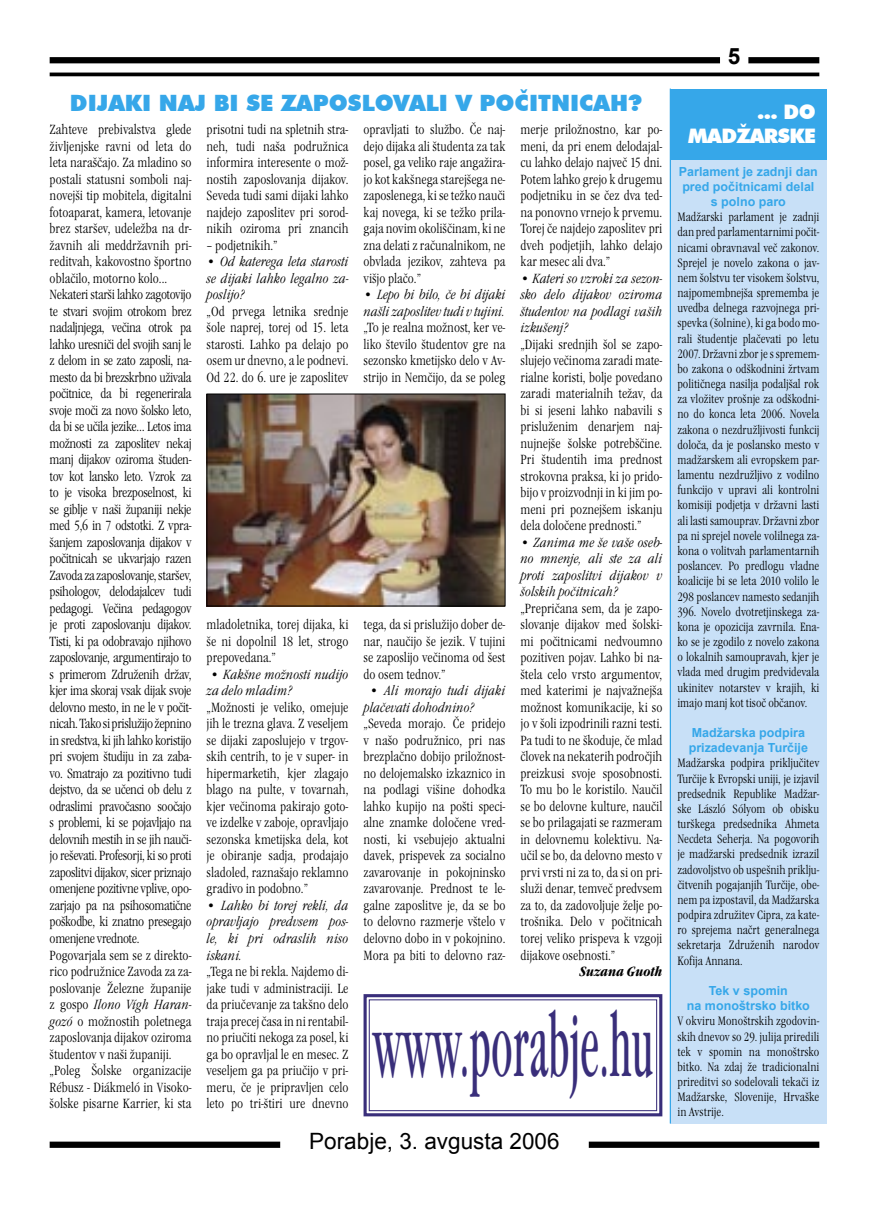
<style>
.page{position:relative;width:869px;height:1205px;background:#fff}
.page>*{position:absolute;margin:0;border:0;box-sizing:border-box;transform-origin:0 0}
.t1{font:condensed 90px "Garamond Itc TEE";color:#392e7a;scale:.5 1}
.t2{font:900 22.5px "Futura BT";color:#36a7e9}
.t3{font:22.5px "Arial";color:#000}
.t4{font:700 22.5px "Arial";color:#000}
.t5{font:900 20px/24px "Futura BT";letter-spacing:-.025em;color:#fff;text-align:right}
.t6{font:13.75px/16.5px "Garamond Itc TEE Ligh Cond";letter-spacing:-.02em;color:#000;text-align:justify}
.t7{font:13.75px/16.5px "Garamond Itc TEE Ligh Cond Ital";color:#000;text-align:justify}
.t8{font:13.75px/16.5px "Garamond Itc TEE Ligh Cond";color:#000}
.t9{font:italic 700 condensed 13.75px "Garamond Itc TEE";color:#000}
.t10{font:12.5px/15.1px "Garamond Itc TEE Ligh Cond";color:#000;text-align:justify}
.t11{font:700 12.5px/15.1px "Arial";color:#36a7e9;text-align:center}
.s1{font-family:"Garamond Itc TEE Ligh Cond"}
.s2{font-family:"Garamond Itc TEE Ligh Cond Ital"}
</style>
<div class="page">
<div style="left:50px;top:1141px;width:230px;height:7px;background:#000"></div>
<div style="left:588px;top:1141px;width:231px;height:7px;background:#000"></div>
<hr style="left:50px;top:73px;width:769px;height:3px;background:#000">
<div style="left:748px;top:57px;width:71px;height:6px;background:#000"></div>
<div style="left:50px;top:57px;width:669px;height:6px;background:#000"></div>
<div style="left:670px;top:89px;width:156px;height:1034px;background:#c8e0f7"></div>
<div style="left:670px;top:89px;width:156px;height:70px;background:#36a7e9"></div>
<hr style="left:669px;top:89px;width:1px;height:1034px;background:#36a7e9">
<img style="left:208px;top:396px;width:295px;height:208px">
<div style="left:206px;top:394px;width:299px;height:212px;border:1px solid #000"></div>
<svg style="left:363px;top:994px;width:300px;height:123px"></svg>
<div style="left:368px;top:999px;width:288px;height:112px;border:1px solid #392e7a"></div>
<h2 class="t2" style="left:70px;top:90px;width:573px">DIJAKI NAJ BI SE ZAPOSLOVALI V POČITNICAH?</h2>
<p class="t6" style="left:50px;top:122px;width:143px;text-align:left">Zahteve prebivalstva glede življenjske ravni od leta do leta naraščajo. Za mladino so postali statusni somboli naj&shy;novejši tip mobitela, digitalni fotoaparat, kamera, letovanje brez staršev, udeležba na dr&shy;žavnih ali meddržavnih pri&shy;reditvah, kakovostno športno oblačilo, motorno kolo...<br>Nekateri starši lahko zagotovijo te stvari svojim otrokom brez nadaljnjega, večina otrok pa lahko uresniči del svojih sanj le z delom in se zato zaposli, na&shy;mesto da bi brezskrbno uživala počitnice, da bi regenerirala svoje moči za novo šolsko leto, da bi se učila jezike… Letos ima možnosti za zaposlitev nekaj manj dijakov oziroma študen&shy;tov kot lansko leto. Vzrok za to je visoka brezposelnost, ki se giblje v naši županiji nekje med 5,6 in 7 odstotki. Z vpra&shy;šanjem zaposlovanja dijakov v počitnicah se ukvarjajo razen<br>Zavoda za zaposlovanje, staršev, psihologov, delodajalcev tudi pedagogi. Večina pedagogov je proti zaposlovanju dijakov.<br>Tisti, ki pa odobravajo njihovo zaposlovanje, argumentirajo to s primerom Združenih držav, kjer ima skoraj vsak dijak svoje delovno mesto, in ne le v počit&shy;nicah. Tako si prislužijo žepnino in sredstva, ki jih lahko koristijo pri svojem študiju in za zaba&shy;vo. Smatrajo za pozitivno tudi dejstvo, da se učenci ob delu z odraslimi pravočasno soočajo s problemi, ki se pojavljajo na delovnih mestih in se jih nauči&shy;jo reševati. Profesorji, ki so proti zaposlitvi dijakov, sicer priznajo omenjene pozitivne vplive, opo&shy;zarjajo pa na psihosomatične poškodbe, ki znatno presegajo omenjene vrednote.<br>Pogovarjala sem se z direkto&shy;rico podružnice Zavoda za za&shy;poslovanje Železne županije</p>
<p class="t7" style="left:50px;top:996px;width:143px"><span class="s1">z gospo</span> Ilono Vígh Haran-</p>
<p class="t8" style="left:50px;top:1013px;width:143px"><span class="s2">gozó</span> o možnostih poletnega zaposlovanja dijakov oziroma študentov v naši županiji. „Poleg Šolske organizacije<br>Rébusz - Diákmeló in Visoko&shy;šolske pisarne Karrier, ki sta</p>
<p class="t6" style="left:206px;top:122px;width:143px">prisotni tudi na spletnih stra&shy;neh, tudi naša podružnica informira interesente o mož&shy;nostih zaposlovanja dijakov.<br>Seveda tudi sami dijaki lahko najdejo zaposlitev pri sorod&shy;nikih oziroma pri znancih</p>
<p class="t8" style="left:206px;top:237px;width:72px">– podjetnikih.”</p>
<p class="t7" style="left:206px;top:254px;width:143px">• Od katerega leta starosti se dijaki lahko legalno za&shy;poslijo?</p>
<p class="t6" style="left:206px;top:303px;width:143px">„Od prvega letnika srednje šole naprej, torej od 15. leta starosti. Lahko pa delajo po osem ur dnevno, a le podnevi.<br>Od 22. do 6. ure je zaposlitev</p>
<p class="t6" style="left:206px;top:617px;width:143px">mladoletnika, torej dijaka, ki še ni dopolnil 18 let, strogo prepovedana.”</p>
<p class="t7" style="left:206px;top:666px;width:143px">• Kakšne možnosti nudijo za delo mladim?</p>
<p class="t6" style="left:206px;top:699px;width:143px">„Možnosti je veliko, omejuje jih le trezna glava. Z veseljem se dijaki zaposlujejo v trgov&shy;skih centrih, to je v super- in hipermarketih, kjer zlagajo blago na pulte, v tovarnah, kjer večinoma pakirajo goto&shy;ve izdelke v zaboje, opravljajo sezonska kmetijska dela, kot je obiranje sadja, prodajajo sladoled, raznašajo reklamno gradivo in podobno.”</p>
<p class="t7" style="left:206px;top:897px;width:143px">• Lahko bi torej rekli, da opravljajo predvsem pos&shy;le, ki pri odraslih niso iskani.</p>
<p class="t6" style="left:206px;top:963px;width:143px">„Tega ne bi rekla. Najdemo di&shy;jake tudi v administraciji. Le da priučevanje za takšno delo traja precej časa in ni rentabil&shy;no priučiti nekoga za posel, ki ga bo opravljal le en mesec. Z veseljem ga pa priučijo v pri&shy;meru, če je pripravljen celo leto po tri-štiri ure dnevno</p>
<p class="t6" style="left:363px;top:122px;width:143px">opravljati to službo. Če naj&shy;dejo dijaka ali študenta za tak posel, ga veliko raje angažira&shy;jo kot kakšnega starejšega ne&shy;zaposlenega, ki se težko nauči kaj novega, ki se težko prila&shy;gaja novim okoliščinam, ki ne zna delati z računalnikom, ne obvlada jezikov, zahteva pa višjo plačo.”</p>
<p class="t7" style="left:363px;top:287px;width:143px">• Lepo bi bilo, če bi dijaki našli zaposlitev tudi v tujini.</p>
<p class="t6" style="left:363px;top:320px;width:143px">„To je realna možnost, ker ve&shy;liko število študentov gre na sezonsko kmetijsko delo v Av&shy;strijo in Nemčijo, da se poleg</p>
<p class="t6" style="left:363px;top:617px;width:143px">tega, da si prislužijo dober de&shy;nar, naučijo še jezik. V tujini se zaposlijo večinoma od šest do osem tednov.”</p>
<p class="t7" style="left:363px;top:683px;width:143px;text-indent:6px">• Ali morajo tudi dijaki plačevati dohodnino?</p>
<p class="t6" style="left:363px;top:716px;width:143px">„Seveda morajo. Če pridejo v našo podružnico, pri nas brezplačno dobijo priložnost&shy;no delojemalsko izkaznico in na podlagi višine dohodka lahko kupijo na pošti speci&shy;alne znamke določene vred&shy;nosti, ki vsebujejo aktualni davek, prispevek za socialno zavarovanje in pokojninsko zavarovanje. Prednost te le&shy;galne zaposlitve je, da se bo to delovno razmerje vštelo v delovno dobo in v pokojnino.<br>Mora pa biti to delovno raz-</p>
<p class="t6" style="left:520px;top:122px;width:143px">merje priložnostno, kar po&shy;meni, da pri enem delodajal&shy;cu lahko delajo največ 15 dni.<br>Potem lahko grejo k drugemu podjetniku in se čez dva ted&shy;na ponovno vrnejo k prvemu.<br>Torej če najdejo zaposlitev pri dveh podjetjih, lahko delajo kar mesec ali dva.”</p>
<p class="t7" style="left:520px;top:270px;width:143px">• Kateri so vzroki za sezon&shy;sko delo dijakov oziroma študentov na podlagi vaših izkušenj?</p>
<p class="t6" style="left:520px;top:336px;width:143px">„Dijaki srednjih šol se zapo&shy;slujejo večinoma zaradi mate&shy;rialne koristi, bolje povedano zaradi materialnih težav, da bi si jeseni lahko nabavili s prisluženim denarjem naj&shy;nujnejše šolske potrebščine.<br>Pri študentih ima prednost strokovna praksa, ki jo prido&shy;bijo v proizvodnji in ki jim po&shy;meni pri poznejšem iskanju dela določene prednosti.”</p>
<p class="t7" style="left:520px;top:534px;width:143px">• Zanima me še vaše oseb&shy;no mnenje, ali ste za ali proti zaposlitvi dijakov v šolskih počitnicah?</p>
<p class="t6" style="left:520px;top:600px;width:143px">„Prepričana sem, da je zapo&shy;slovanje dijakov med šolski&shy;mi počitnicami nedvoumno pozitiven pojav. Lahko bi na&shy;štela celo vrsto argumentov, med katerimi je najvažnejša možnost komunikacije, ki so jo v šoli izpodrinili razni testi.<br>Pa tudi to ne škoduje, če mlad človek na nekaterih področjih preizkusi svoje sposobnosti.<br>To mu bo le koristilo. Naučil se bo delovne kulture, naučil se bo prilagajati se razmeram in delovnemu kolektivu. Na&shy;učil se bo, da delovno mesto v prvi vrsti ni za to, da si on pri&shy;služi denar, temveč predvsem za to, da zadovoljuje želje po&shy;trošnika. Delo v počitnicah torej veliko prispeva k vzgoji dijakove osebnosti.”</p>
<p class="t9" style="left:579px;top:963px;width:84px">Suzana Guoth</p>
<h1 class="t1" style="left:372px;top:995px;width:563px">www.porabje.hu</h1>
<h2 class="t3" style="left:309px;top:1126px;width:252px">Porabje, 3. avgusta 2006</h2>
<h2 class="t4" style="left:727px;top:41px;width:14px">5</h2>
<h3 class="t5" style="left:687px;top:100px;width:129px">… DO<br>MADŽARSKE</h3>
<p class="t11" style="left:678px;top:164px;width:140px">Parlament je zadnji dan pred počitnicami delal s polno paro</p>
<p class="t10" style="left:677px;top:210px;width:143px">Madžarski parlament je zadnji dan pred parlamentarnimi počit&shy;nicami obravnaval več zakonov.<br>Sprejel je novelo zakona o jav&shy;nem šolstvu ter visokem šolstvu, najpomembnejša sprememba je uvedba delnega razvojnega pri&shy;spevka (šolnine), ki ga bodo mo&shy;rali študentje plačevati po letu 2007. Državni zbor je s spremem&shy;bo zakona o odškodnini žrtvam političnega nasilja podaljšal rok za vložitev prošnje za odškodni&shy;no do konca leta 2006. Novela zakona o nezdružljivosti funkcij določa, da je poslansko mesto v madžarskem ali evropskem par&shy;lamentu nezdružljivo z vodilno funkcijo v upravi ali kontrolni komisiji podjetja v državni lasti ali lasti samouprav. Državni zbor pa ni sprejel novele volilnega za&shy;kona o volitvah parlamentarnih poslancev. Po predlogu vladne koalicije bi se leta 2010 volilo le 298 poslancev namesto sedanjih 396. Novelo dvotretjinskega za&shy;kona je opozicija zavrnila. Ena&shy;ko se je zgodilo z novelo zakona o lokalnih samoupravah, kjer je vlada med drugim predvidevala ukinitev notarstev v krajih, ki imajo manj kot tisoč občanov.</p>
<p class="t11" style="left:688px;top:725px;width:121px;text-align:left">Madžarska podpira prizadevanja Turčije</p>
<p class="t10" style="left:677px;top:756px;width:143px">Madžarska podpira priključitev Turčije k Evropski uniji, je izjavil predsednik Republike Madžar&shy;ske László Sólyom ob obisku turškega predsednika Ahmeta Necdeta Seherja. Na pogovorih je madžarski predsednik izrazil zadovoljstvo ob uspešnih priklju&shy;čitvenih pogajanjih Turčije, obe&shy;nem pa izpostavil, da Madžarska podpira združitev Cipra, za kate&shy;ro sprejema načrt generalnega sekretarja Združenih narodov Kofija Annana.</p>
<p class="t11" style="left:686px;top:983px;width:124px">Tek v spomin<br>na monoštrsko bitko</p>
<p class="t10" style="left:677px;top:1014px;width:143px">V okviru Monoštrskih zgodovin&shy;skih dnevov so 29. julija priredili tek v spomin na monoštrsko bitko. Na zdaj že tradicionalni prireditvi so sodelovali tekači iz Madžarske, Slovenije, Hrvaške in Avstrije.</p>
</div>
